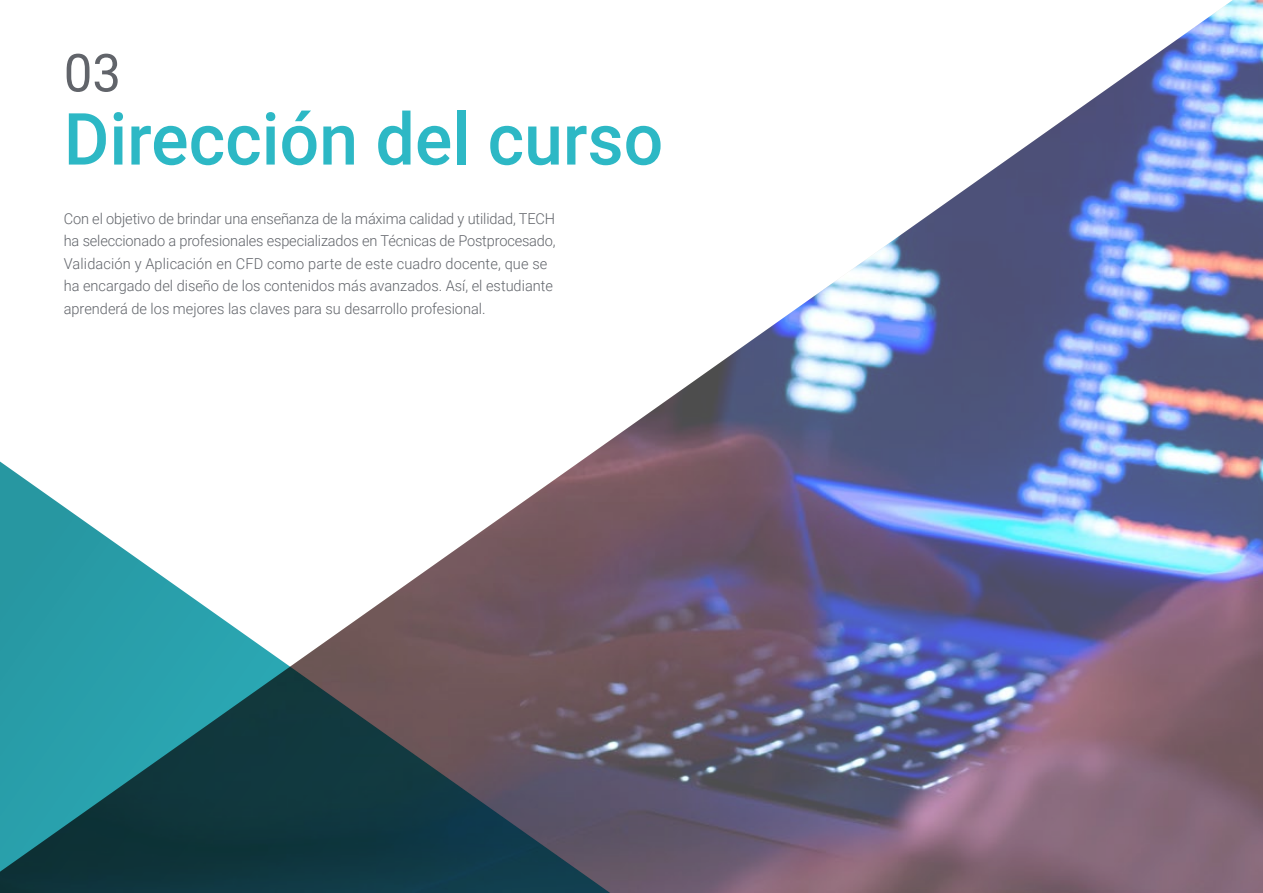
<style>
.page{position:relative;width:1263px;height:893px;background:#fff}
.page>*{position:absolute;margin:0;border:0;box-sizing:border-box;transform-origin:0 0}
.t1{font:500 72px "Roboto";color:#2db8c5}
.t2{font:52.5px "Roboto";color:#61646a}
.t3{font:300 15px/22.5px "Roboto";color:#61646a}
</style>
<div class="page">
<img style="left:602px;top:0;width:661px;height:893px">
<svg style="left:0;top:446px;width:640px;height:447px"></svg>
<h2 class="t2" style="left:64px;top:36px;width:59px">03</h2>
<h1 class="t1" style="left:64px;top:89px;width:601px">Dirección del curso</h1>
<p class="t3" style="left:64px;top:207px;width:493px">Con el objetivo de brindar una enseñanza de la máxima calidad y utilidad, TECH ha seleccionado a profesionales especializados en Técnicas de Postprocesado, Validación y Aplicación en CFD como parte de este cuadro docente, que se ha encargado del diseño de los contenidos más avanzados. Así, el estudiante aprenderá de los mejores las claves para su desarrollo profesional.</p>
</div>
